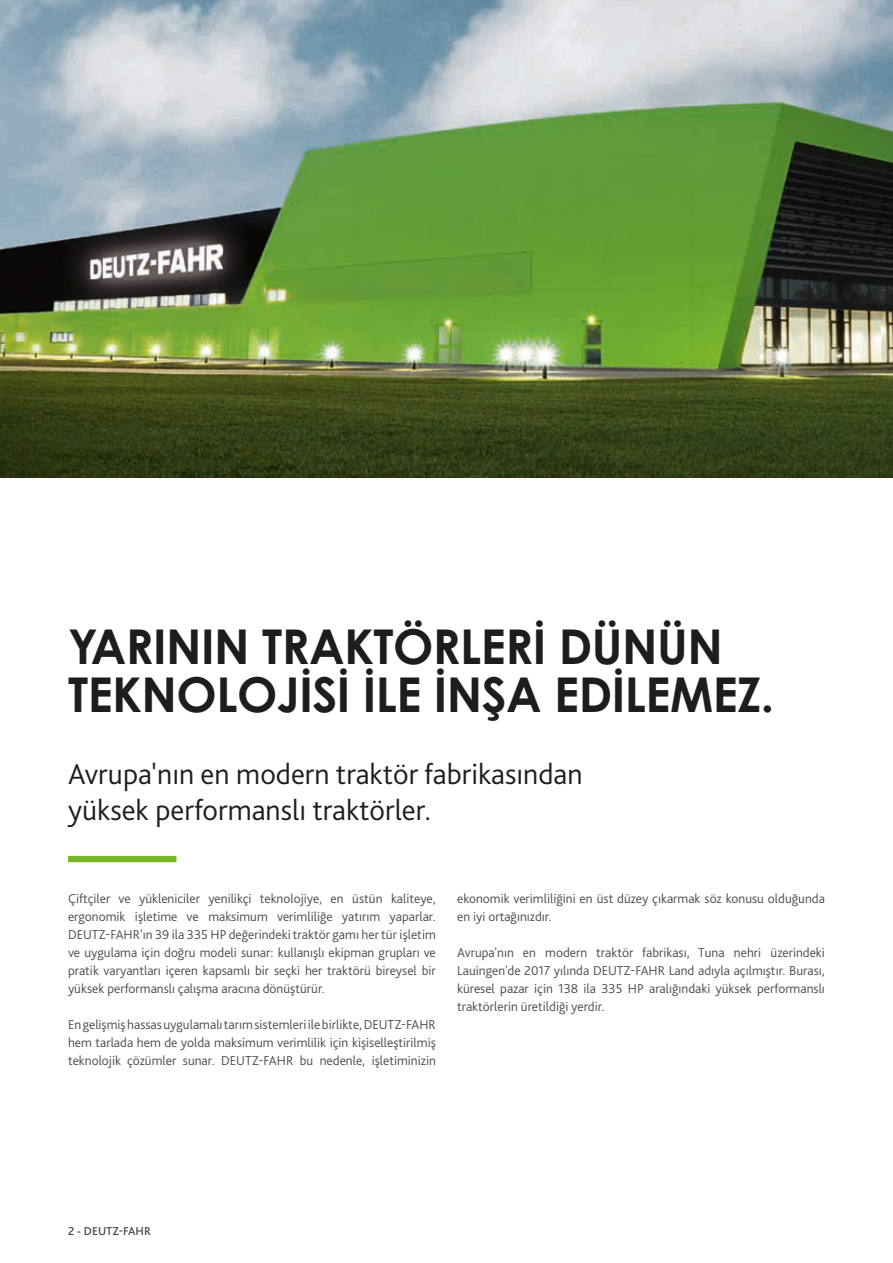
<style>
.page{position:relative;width:893px;height:1263px;background:#fff}
.page>*{position:absolute;margin:0;border:0;box-sizing:border-box;transform-origin:0 0}
.t1{font:700 48px/48px "Century Gothic Pro";letter-spacing:-.01em;color:#1d1d1b}
.t2{font:300 30px/36px "Bliss Pro";color:#1d1d1b}
.t3{font:300 13.5px/18px "Bliss Pro";color:#4b4b4a;text-align:justify}
.t4{font:500 12px "Bliss Pro";color:#4b4b4a}
</style>
<div class="page">
<img style="left:0;top:0;width:893px;height:478px">
<div style="left:68px;top:856px;width:108px;height:6px;background:#76b82a"></div>
<h1 class="t1" style="left:68px;top:621px;width:708px">YARININ TRAKTÖRLERİ DÜNÜN<br>TEKNOLOJİSİ İLE İNŞA EDİLEMEZ.</h1>
<h2 class="t2" style="left:68px;top:756px;width:516px">Avrupa'nın en modern traktör fabrikasından yüksek performanslı traktörler.</h2>
<p class="t3" style="left:68px;top:890px;width:369px">Çiftçiler ve yükleniciler yenilikçi teknolojiye, en üstün kaliteye, ergonomik işletime ve maksimum verimliliğe yatırım yaparlar.<br>DEUTZ-FAHR'ın 39 ila 335 HP değerindeki traktör gamı her tür işletim ve uygulama için doğru modeli sunar: kullanışlı ekipman grupları ve pratik varyantları içeren kapsamlı bir seçki her traktörü bireysel bir yüksek performanslı çalışma aracına dönüştürür.</p>
<p class="t3" style="left:68px;top:1016px;width:369px">En gelişmiş hassas uygulamalı tarım sistemleri ile birlikte, DEUTZ-FAHR hem tarlada hem de yolda maksimum verimlilik için kişiselleştirilmiş teknolojik çözümler sunar. DEUTZ-FAHR bu nedenle, işletiminizin</p>
<p class="t3" style="left:457px;top:890px;width:369px">ekonomik verimliliğini en üst düzey çıkarmak söz konusu olduğunda en iyi ortağınızdır.</p>
<p class="t3" style="left:457px;top:944px;width:369px">Avrupa'nın en modern traktör fabrikası, Tuna nehri üzerindeki Lauingen'de 2017 yılında DEUTZ-FAHR Land adıyla açılmıştır. Burası, küresel pazar için 138 ila 335 HP aralığındaki yüksek performanslı traktörlerin üretildiği yerdir.</p>
<p class="t4" style="left:68px;top:1223px;width:84px">2 - DEUTZ-FAHR</p>
</div>
